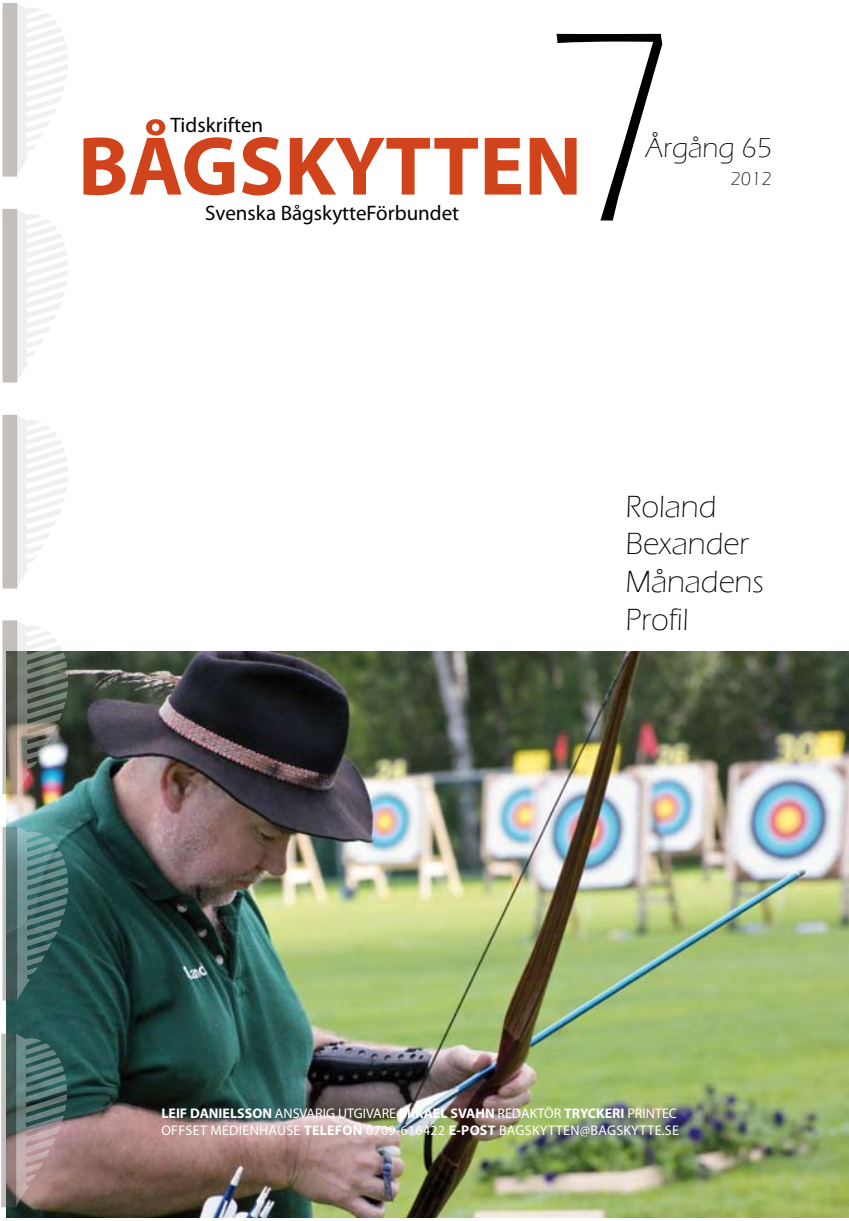
<style>
.page{position:relative;width:849px;height:1221px;background:#fff}
.page>*{position:absolute;margin:0;border:0;box-sizing:border-box;transform-origin:0 0}
.t1{font:italic 300 280px "Eras ITC";color:#000}
.t2{font:700 84px "Myriad Pro";color:#d0431b}
.t3{font:300 31.5px/37.8px "Eras ITC";color:#000}
.t4{font:300 28px "Eras ITC";color:#000}
.t5{font:21px "Myriad Pro";color:#000}
.t6{font:300 19.25px "Eras ITC";color:#000}
.t7{font:14px/16.8px "Myriad Pro";letter-spacing:.02em;color:#fff}
.s1{font-weight:700}
</style>
<div class="page">
<img style="left:6px;top:651px;width:842px;height:566px">
<img style="left:1px;top:1033px;width:66px;height:174px">
<img style="left:3px;top:826px;width:65px;height:174px">
<img style="left:3px;top:620px;width:65px;height:174px">
<img style="left:3px;top:415px;width:65px;height:173px">
<img style="left:3px;top:209px;width:65px;height:173px">
<img style="left:3px;top:3px;width:65px;height:174px">
<h1 class="t1" style="left:565px;top:-27px;width:208px">7</h1>
<h3 class="t5" style="left:170px;top:112px;width:94px">Tidskriften</h3>
<h2 class="t2" style="left:78px;top:111px;width:505px">BÅGSKYTTEN</h2>
<h3 class="t4" style="left:645px;top:132px;width:128px">Årgång 65</h3>
<h3 class="t6" style="left:730px;top:167px;width:43px">2012</h3>
<h3 class="t5" style="left:205px;top:200px;width:255px">Svenska BågskytteFörbundet</h3>
<h3 class="t3" style="left:625px;top:487px;width:140px">Roland<br>Bexander<br>Månadens<br>Profil</h3>
<p class="t7" style="left:161px;top:1104px;width:519px"><span class="s1">LEIF DANIELSSON</span> ANSVARIG UTGIVARE <span class="s1">MIKAEL SVAHN</span> REDAKTÖR <span class="s1">TRYCKERI</span> PRINTEC<br>OFFSET MEDIENHAUSE <span class="s1">TELEFON</span> 0709-616422 <span class="s1">E-POST</span> BAGSKYTTEN@BAGSKYTTE.SE</p>
</div>
